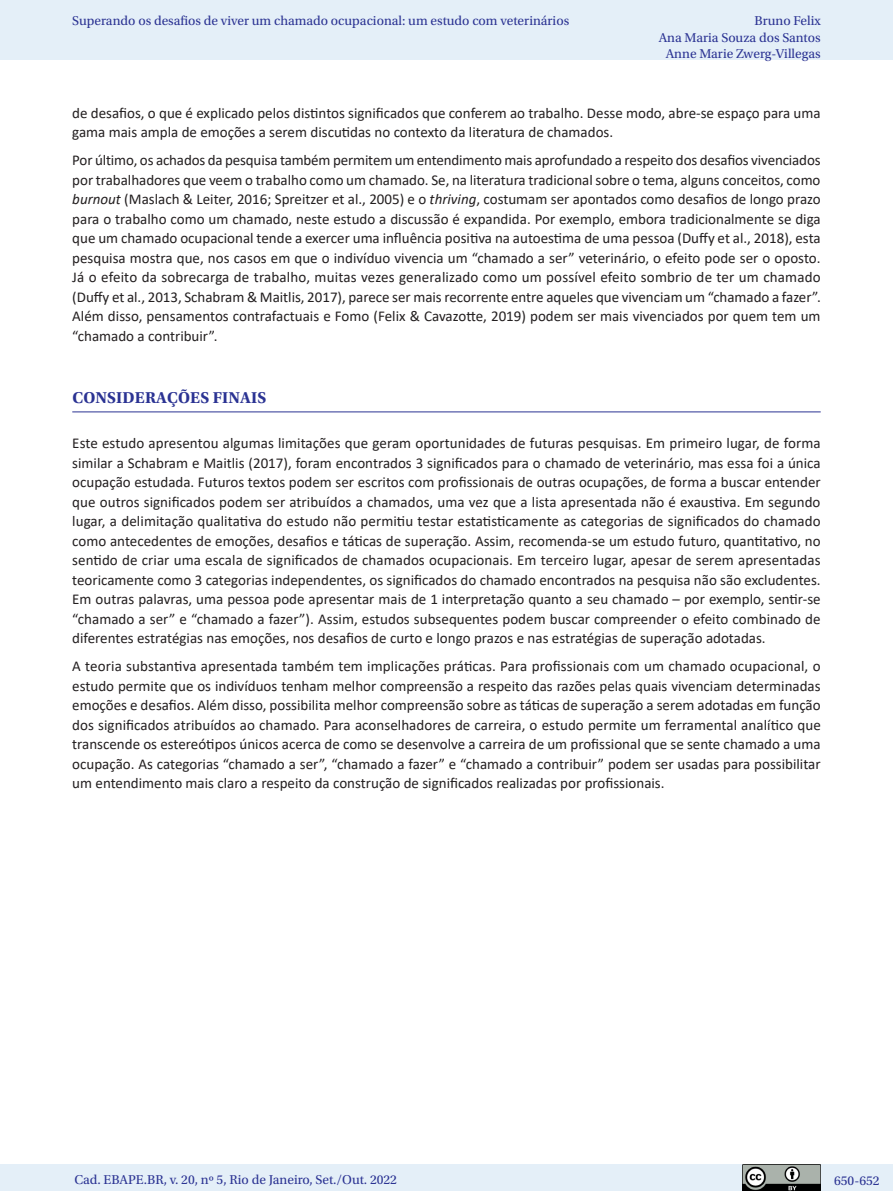
<style>
.page{position:relative;width:893px;height:1191px;background:#fff}
.page>*{position:absolute;margin:0;border:0;box-sizing:border-box;transform-origin:0 0}
._07_1_sub_1{font:700 16.5px "Utopia Std";letter-spacing:.01em;color:#2b3393}
._06_0_texto{font:15px/19.5px "Calibri";color:#231f20;text-align:justify}
.t1{font:13.5px/16.5px "Utopia Std";color:#2b3393;text-align:right}
.s1{font-style:italic}
</style>
<div class="page">
<div style="left:0;top:0;width:893px;height:60px;background:#e4eff8"></div>
<div style="left:0;top:1164px;width:893px;height:27px;background:#e4eff8"></div>
<img style="left:743px;top:1164px;width:78px;height:27px">
<hr style="left:72px;top:411px;width:749px;height:1px;background:#2b3393">
<p class="t1" style="left:72px;top:13px;width:498px">Superando os desafios de viver um chamado ocupacional: um estudo com veterinários</p>
<p class="t1" style="left:659px;top:13px;width:163px">Bruno Felix<br>Ana Maria Souza dos Santos<br>Anne Marie Zwerg-Villegas</p>
<p class="_06_0_texto" style="left:72px;top:102px;width:750px">de desafios, o que é explicado pelos distintos significados que conferem ao trabalho. Desse modo, abre-se espaço para uma gama mais ampla de emoções a serem discutidas no contexto da literatura de chamados.</p>
<p class="_06_0_texto" style="left:72px;top:150px;width:750px">Por último, os achados da pesquisa também permitem um entendimento mais aprofundado a respeito dos desafios vivenciados por trabalhadores que veem o trabalho como um chamado. Se, na literatura tradicional sobre o tema, alguns conceitos, como <span class="s1">burnout</span> (Maslach &amp; Leiter, 2016; Spreitzer et al., 2005) e o <span class="s1">thriving</span>, costumam ser apontados como desafios de longo prazo para o trabalho como um chamado, neste estudo a discussão é expandida. Por exemplo, embora tradicionalmente se diga que um chamado ocupacional tende a exercer uma influência positiva na autoestima de uma pessoa (Duffy et al., 2018), esta pesquisa mostra que, nos casos em que o indivíduo vivencia um “chamado a ser” veterinário, o efeito pode ser o oposto.<br>Já o efeito da sobrecarga de trabalho, muitas vezes generalizado como um possível efeito sombrio de ter um chamado (Duffy et al., 2013, Schabram &amp; Maitlis, 2017), parece ser mais recorrente entre aqueles que vivenciam um “chamado a fazer”.<br>Além disso, pensamentos contrafactuais e Fomo (Felix &amp; Cavazotte, 2019) podem ser mais vivenciados por quem tem um “chamado a contribuir”.</p>
<p class="_07_1_sub_1" style="left:72px;top:388px;width:195px">CONSIDERAÇÕES FINAIS</p>
<p class="_06_0_texto" style="left:72px;top:433px;width:750px">Este estudo apresentou algumas limitações que geram oportunidades de futuras pesquisas. Em primeiro lugar, de forma similar a Schabram e Maitlis (2017), foram encontrados 3 significados para o chamado de veterinário, mas essa foi a única ocupação estudada. Futuros textos podem ser escritos com profissionais de outras ocupações, de forma a buscar entender que outros significados podem ser atribuídos a chamados, uma vez que a lista apresentada não é exaustiva. Em segundo lugar, a delimitação qualitativa do estudo não permitiu testar estatisticamente as categorias de significados do chamado como antecedentes de emoções, desafios e táticas de superação. Assim, recomenda-se um estudo futuro, quantitativo, no sentido de criar uma escala de significados de chamados ocupacionais. Em terceiro lugar, apesar de serem apresentadas teoricamente como 3 categorias independentes, os significados do chamado encontrados na pesquisa não são excludentes.<br>Em outras palavras, uma pessoa pode apresentar mais de 1 interpretação quanto a seu chamado – por exemplo, sentir-se “chamado a ser” e “chamado a fazer”). Assim, estudos subsequentes podem buscar compreender o efeito combinado de diferentes estratégias nas emoções, nos desafios de curto e longo prazos e nas estratégias de superação adotadas.</p>
<p class="_06_0_texto" style="left:72px;top:656px;width:750px">A teoria substantiva apresentada também tem implicações práticas. Para profissionais com um chamado ocupacional, o estudo permite que os indivíduos tenham melhor compreensão a respeito das razões pelas quais vivenciam determinadas emoções e desafios. Além disso, possibilita melhor compreensão sobre as táticas de superação a serem adotadas em função dos significados atribuídos ao chamado. Para aconselhadores de carreira, o estudo permite um ferramental analítico que transcende os estereótipos únicos acerca de como se desenvolve a carreira de um profissional que se sente chamado a uma ocupação. As categorias “chamado a ser”, “chamado a fazer” e “chamado a contribuir” podem ser usadas para possibilitar um entendimento mais claro a respeito da construção de significados realizadas por profissionais.</p>
<p class="t1" style="left:74px;top:1171px;width:324px">Cad. EBAPE.BR, v. 20, nº 5, Rio de Janeiro, Set./Out. 2022</p>
<p class="t1" style="left:834px;top:1172px;width:47px">650-652</p>
</div>
